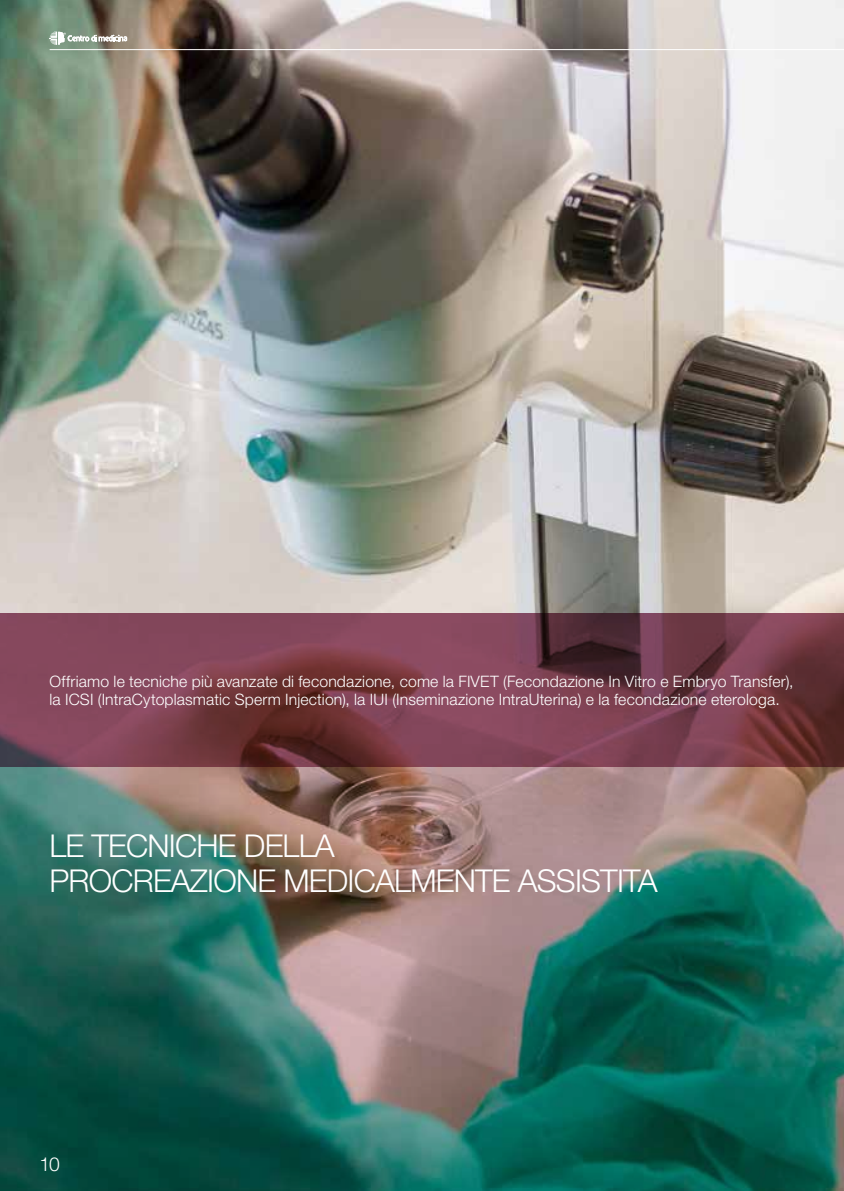
<style>
.page{position:relative;width:844px;height:1191px;background:#fff}
.page>*{position:absolute;margin:0;border:0;box-sizing:border-box;transform-origin:0 0}
.t1{font:300 31.5px/35px "Helvetica Neue LT Std";letter-spacing:-.025em;color:#fff}
.t2{font:300 19.25px "Helvetica Neue LT Std";color:#fff}
.t3{font:300 15.75px/17.5px "Helvetica Neue LT Std";letter-spacing:.01em;color:#fff}
</style>
<div class="page">
<img style="left:0;top:0;width:843px;height:614px">
<img style="left:0;top:767px;width:843px;height:424px">
<svg style="left:0;top:614px;width:843px;height:153px;background:#773e4c"></svg>
<hr style="left:843px;top:118px;width:1px;height:361px;background:#000">
<hr style="left:50px;top:49px;width:793px;height:1px;background:#fff">
<svg style="left:50px;top:32px;width:77px;height:13px"></svg>
<p class="t3" style="left:49px;top:672px;width:745px">Offriamo le tecniche più avanzate di fecondazione, come la FIVET (Fecondazione In Vitro e Embryo Transfer), la ICSI (IntraCytoplasmatic Sperm Injection), la IUI (Inseminazione IntraUterina) e la fecondazione eterologa.</p>
<h1 class="t1" style="left:49px;top:827px;width:609px">LE TECNICHE DELLA<br>PROCREAZIONE MEDICALMENTE ASSISTITA</h1>
<p class="t2" style="left:39px;top:1152px;width:22px">10</p>
</div>
